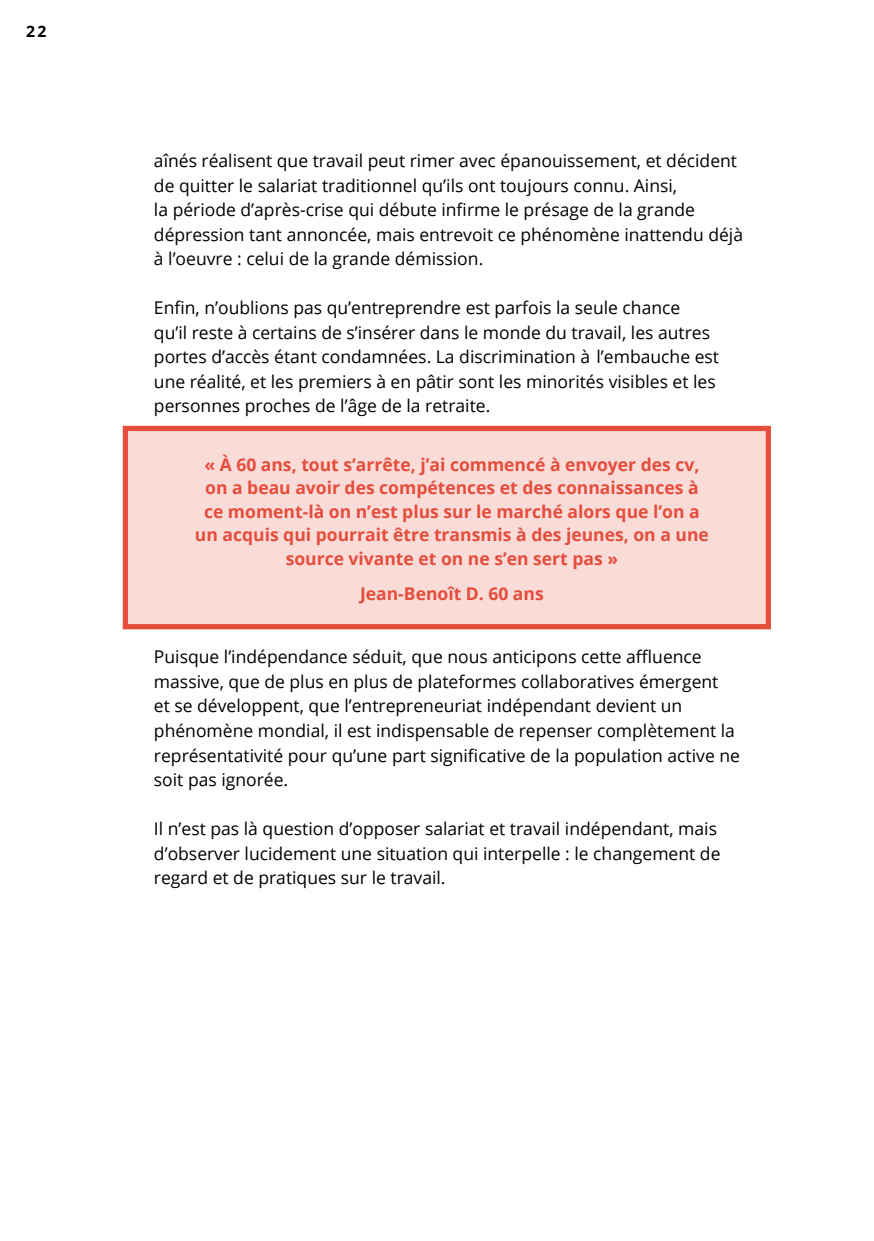
<style>
.page{position:relative;width:874px;height:1241px;background:#fff}
.page>*{position:absolute;margin:0;border:0;box-sizing:border-box;transform-origin:0 0}
.t1{font:17.5px/24.5px "Open Sans";color:#000}
.t2{font:700 17.5px/23.6px "Open Sans";color:#e54d3c;text-align:center}
.t3{font:700 15.75px "Open Sans";color:#000}
</style>
<div class="page">
<div style="left:123px;top:426px;width:647px;height:203px;background:#f9dbd8;border:5px solid #e54d3c"></div>
<p class="t3" style="left:26px;top:21px;width:22px">22</p>
<p class="t1" style="left:154px;top:148px;width:590px">aînés réalisent que travail peut rimer avec épanouissement, et décident de quitter le salariat traditionnel qu’ils ont toujours connu. Ainsi,<br>la période d’après-crise qui débute infirme le présage de la grande dépression tant annoncée, mais entrevoit ce phénomène inattendu déjà à l’oeuvre : celui de la grande démission.</p>
<p class="t1" style="left:154px;top:295px;width:566px">Enfin, n’oublions pas qu’entreprendre est parfois la seule chance<br>qu’il reste à certains de s’insérer dans le monde du travail, les autres portes d’accès étant condamnées. La discrimination à l’embauche est une réalité, et les premiers à en pâtir sont les minorités visibles et les personnes proches de l’âge de la retraite.</p>
<p class="t2" style="left:195px;top:452px;width:515px">« À 60 ans, tout s’arrête, j’ai commencé à envoyer des cv, on a beau avoir des compétences et des connaissances à ce moment-là on n’est plus sur le marché alors que l’on a un acquis qui pourrait être transmis à des jeunes, on a une source vivante et on ne s’en sert pas »</p>
<p class="t2" style="left:360px;top:581px;width:185px">Jean-Benoît D. 60 ans</p>
<p class="t1" style="left:154px;top:644px;width:587px">Puisque l’indépendance séduit, que nous anticipons cette affluence massive, que de plus en plus de plateformes collaboratives émergent<br>et se développent, que l’entrepreneuriat indépendant devient un phénomène mondial, il est indispensable de repenser complètement la représentativité pour qu’une part significative de la population active ne soit pas ignorée.</p>
<p class="t1" style="left:154px;top:815px;width:567px">Il n’est pas là question d’opposer salariat et travail indépendant, mais d’observer lucidement une situation qui interpelle : le changement de regard et de pratiques sur le travail.</p>
</div>
